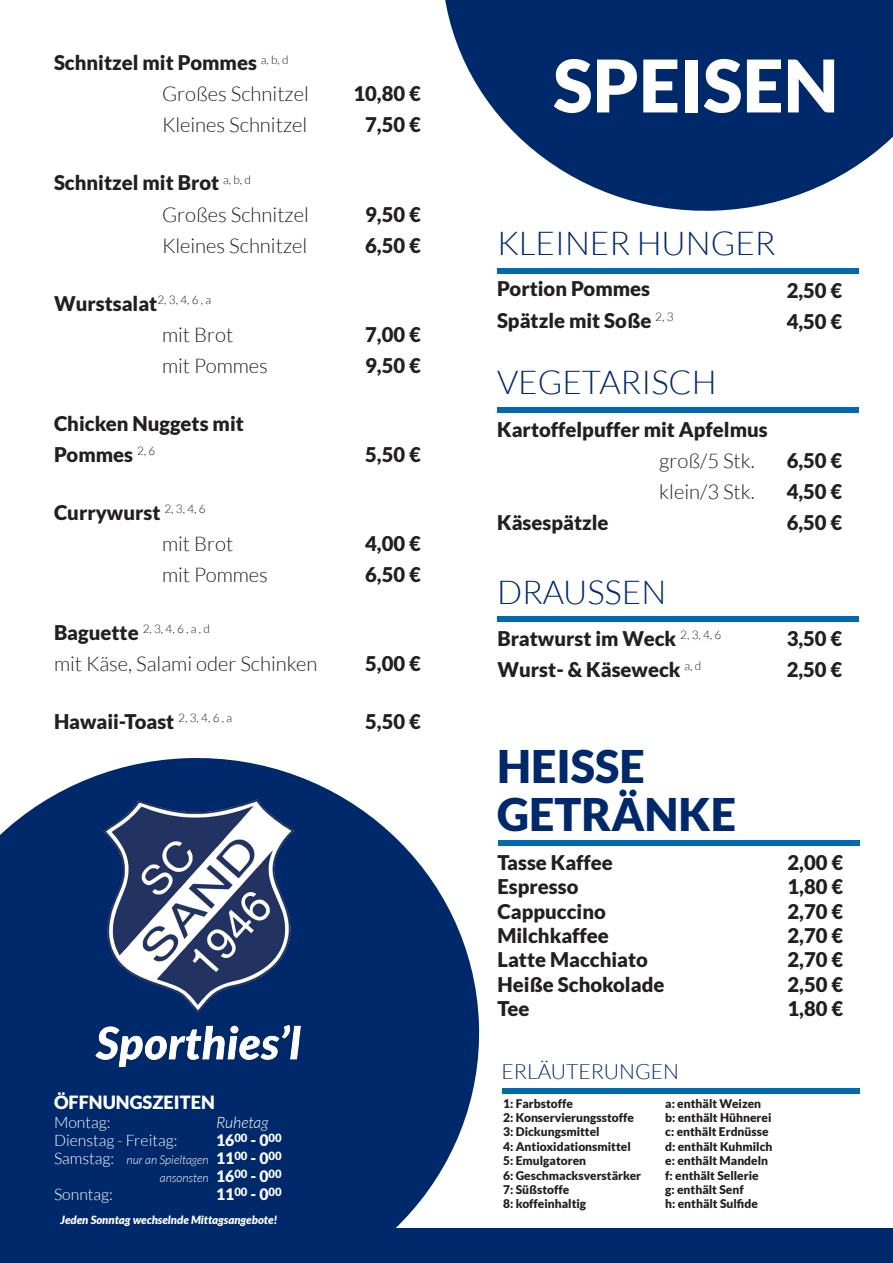
<style>
.page{position:relative;width:893px;height:1263px;background:#fff}
.page>*{position:absolute;margin:0;border:0;box-sizing:border-box;transform-origin:0 0}
.Heading{font:900 72.6px "Lato";color:#fff}
.Heading-2{font:900 45px "Lato";color:#00296b}
.Heading-3{font:300 33px "Lato";color:#00296b}
.Heading-4{font:300 21px "Lato";color:#00296b}
.Subheading{font:900 20.25px/31px "Lato";color:#231f20}
.Subheading-2{font:300 20.25px "Lato";color:#231f20}
.Subheading-3{font:900 18.15px "Lato";color:#fff}
.Subheading-4{font:300 15.75px "Lato";color:#fff}
.Subheading-5{font:900 15.75px "Lato";color:#fff}
.Subheading-6{font:italic 300 15.75px "Lato";color:#fff}
.Subheading-7{font:900 12px "Lato";color:#231f20}
.Subheading-8{font:italic 300 12px "Lato";color:#fff}
.Subheading-9{font:300 11.85px "Lato";color:#231f20}
.Subheading-10{font:italic 900 11.4px "Lato";color:#fff}
.s1{font-weight:900;font-size:20.25px}
.s2{font-style:normal;font-size:15.75px}
.s3{font-weight:900;font-style:normal;font-size:15.75px}
</style>
<div class="page">
<svg style="left:445px;top:0;width:448px;height:211px;fill:#00296b"></svg>
<div style="left:497px;top:268px;width:362px;height:5px;background:#0069b0"></div>
<svg style="left:0;top:758px;width:484px;height:471px;fill:#00296b"></svg>
<img style="left:56px;top:787px;width:279px;height:284px">
<div style="left:497px;top:408px;width:361px;height:5px;background:#0069b0"></div>
<div style="left:497px;top:616px;width:362px;height:5px;background:#0069b0"></div>
<div style="left:502px;top:1088px;width:357px;height:5px;background:#0069b0"></div>
<div style="left:498px;top:841px;width:361px;height:5px;background:#0069b0"></div>
<div style="left:0;top:1229px;width:893px;height:34px;background:#00296b"></div>
<p class="Subheading" style="left:54px;top:47px;width:236px">Schnitzel mit Pommes <sup>a,</sup> <sup>b,</sup> <sup>d</sup></p>
<p class="Subheading-2" style="left:162px;top:83px;width:148px">Großes Schnitzel</p>
<p class="Subheading-2" style="left:162px;top:114px;width:147px">Kleines Schnitzel</p>
<p class="Subheading" style="left:54px;top:167px;width:198px">Schnitzel mit Brot <sup>a,</sup> <sup>b,</sup> <sup>d</sup></p>
<p class="Subheading-2" style="left:162px;top:203px;width:148px">Großes Schnitzel</p>
<p class="Subheading-2" style="left:162px;top:234px;width:147px">Kleines Schnitzel</p>
<p class="Subheading" style="left:54px;top:287px;width:159px">Wurstsalat<sup>2,</sup> <sup>3,</sup> <sup>4,</sup> <sup>6</sup> <sup>,</sup> <sup>a</sup></p>
<p class="Subheading-2" style="left:162px;top:324px;width:73px">mit Brot</p>
<p class="Subheading-2" style="left:162px;top:355px;width:107px">mit Pommes</p>
<p class="Subheading" style="left:54px;top:407px;width:191px">Chicken Nuggets mit</p>
<p class="Subheading" style="left:54px;top:438px;width:103px">Pommes <sup>2,</sup> <sup>6</sup></p>
<p class="Subheading" style="left:54px;top:496px;width:153px">Currywurst <sup>2,</sup> <sup>3,</sup> <sup>4,</sup> <sup>6</sup></p>
<p class="Subheading-2" style="left:162px;top:533px;width:73px">mit Brot</p>
<p class="Subheading-2" style="left:162px;top:564px;width:107px">mit Pommes</p>
<p class="Subheading-9" style="left:54px;top:623px;width:157px"><span class="s1">Baguette</span> 2, 3, 4, 6 , a , d</p>
<p class="Subheading-2" style="left:54px;top:653px;width:265px">mit Käse, Salami oder Schinken</p>
<p class="Subheading" style="left:54px;top:706px;width:180px">Hawaii-Toast <sup>2,</sup> <sup>3,</sup> <sup>4,</sup> <sup>6</sup> <sup>,</sup> <sup>a</sup></p>
<p class="Subheading" style="left:353px;top:78px;width:69px">10,80 €</p>
<p class="Subheading" style="left:365px;top:109px;width:57px">7,50 €</p>
<p class="Subheading" style="left:365px;top:198px;width:57px">9,50 €</p>
<p class="Subheading" style="left:365px;top:229px;width:57px">6,50 €</p>
<p class="Subheading" style="left:365px;top:318px;width:57px">7,00 €<br>9,50 €</p>
<p class="Subheading" style="left:365px;top:438px;width:57px">5,50 €</p>
<p class="Subheading" style="left:365px;top:528px;width:57px">4,00 €</p>
<p class="Subheading" style="left:365px;top:559px;width:57px">6,50 €</p>
<p class="Subheading" style="left:365px;top:648px;width:57px">5,00 €</p>
<p class="Subheading" style="left:365px;top:706px;width:57px">5,50 €</p>
<p class="Subheading-3" style="left:54px;top:1092px;width:162px">ÖFFNUNGSZEITEN</p>
<p class="Subheading-4" style="left:54px;top:1113px;width:58px">Montag:</p>
<p class="Subheading-6" style="left:216px;top:1113px;width:54px">Ruhetag</p>
<p class="Subheading-4" style="left:54px;top:1132px;width:125px">Dienstag - Freitag:</p>
<p class="Subheading-5" style="left:216px;top:1131px;width:67px">16<sup>00</sup> - 0<sup>00</sup></p>
<p class="Subheading-8" style="left:54px;top:1153px;width:229px"><span class="s2">Samstag:</span> nur an Spieltagen <span class="s3">11</span><sup>00</sup> <span class="s3">- 0</span><sup>00</sup></p>
<p class="Subheading-8" style="left:160px;top:1171px;width:123px">ansonsten <span class="s3">16</span><sup>00</sup> <span class="s3">- 0</span><sup>00</sup></p>
<p class="Subheading-4" style="left:54px;top:1186px;width:60px">Sonntag:</p>
<p class="Subheading-5" style="left:216px;top:1185px;width:67px">11<sup>00</sup> - 0<sup>00</sup></p>
<p class="Subheading-10" style="left:61px;top:1213px;width:218px">Jeden Sonntag wechselnde Mittagsangebote!</p>
<p class="Heading" style="left:553px;top:43px;width:287px">SPEISEN</p>
<p class="Heading-3" style="left:497px;top:225px;width:280px">KLEINER HUNGER</p>
<p class="Subheading" style="left:497px;top:273px;width:155px">Portion Pommes</p>
<p class="Subheading" style="left:497px;top:304px;width:178px">Spätzle mit Soße <sup>2,</sup> <sup>3</sup></p>
<p class="Subheading" style="left:787px;top:274px;width:57px">2,50 €</p>
<p class="Subheading" style="left:787px;top:305px;width:57px">4,50 €</p>
<p class="Heading-3" style="left:497px;top:365px;width:221px">VEGETARISCH</p>
<p class="Subheading" style="left:497px;top:414px;width:272px">Kartoffelpuffer mit Apfelmus</p>
<p class="Subheading-2" style="left:659px;top:450px;width:97px">groß/5 Stk.</p>
<p class="Subheading-2" style="left:659px;top:481px;width:97px">klein/3 Stk.</p>
<p class="Subheading" style="left:497px;top:507px;width:113px">Käsespätzle</p>
<p class="Subheading" style="left:787px;top:445px;width:57px">6,50 €</p>
<p class="Subheading" style="left:787px;top:476px;width:57px">4,50 €</p>
<p class="Subheading" style="left:787px;top:507px;width:57px">6,50 €</p>
<p class="Heading-3" style="left:497px;top:574px;width:171px">DRAUSSEN</p>
<p class="Subheading" style="left:497px;top:622px;width:225px">Bratwurst im Weck <sup>2,</sup> <sup>3,</sup> <sup>4,</sup> <sup>6</sup></p>
<p class="Subheading" style="left:497px;top:653px;width:205px">Wurst- &amp; Käseweck <sup>a,</sup> <sup>d</sup></p>
<p class="Subheading" style="left:787px;top:622px;width:57px">3,50 €</p>
<p class="Subheading" style="left:787px;top:653px;width:57px">2,50 €</p>
<p class="Heading-2" style="left:497px;top:740px;width:150px">HEISSE</p>
<p class="Heading-2" style="left:497px;top:788px;width:241px">GETRÄNKE</p>
<p class="Subheading" style="left:497px;top:847px;width:117px">Tasse Kaffee</p>
<p class="Subheading" style="left:497px;top:871px;width:82px">Espresso</p>
<p class="Subheading" style="left:497px;top:895px;width:110px">Cappuccino</p>
<p class="Subheading" style="left:497px;top:919px;width:113px">Milchkaffee</p>
<p class="Subheading" style="left:497px;top:944px;width:152px">Latte Macchiato</p>
<p class="Subheading" style="left:497px;top:968px;width:168px">Heiße Schokolade</p>
<p class="Subheading" style="left:497px;top:992px;width:34px">Tee</p>
<p class="Subheading" style="left:787px;top:847px;width:57px">2,00 €</p>
<p class="Subheading" style="left:787px;top:871px;width:57px">1,80 €</p>
<p class="Subheading" style="left:787px;top:895px;width:57px">2,70 €</p>
<p class="Subheading" style="left:787px;top:919px;width:57px">2,70 €</p>
<p class="Subheading" style="left:787px;top:944px;width:57px">2,70 €</p>
<p class="Subheading" style="left:787px;top:968px;width:57px">2,50 €</p>
<p class="Subheading" style="left:787px;top:992px;width:57px">1,80 €</p>
<p class="Heading-4" style="left:501px;top:1060px;width:179px">ERLÄUTERUNGEN</p>
<p class="Subheading-7" style="left:503px;top:1096px;width:71px">1: Farbstoffe</p>
<p class="Subheading-7" style="left:665px;top:1096px;width:98px">a: enthält Weizen</p>
<p class="Subheading-7" style="left:503px;top:1110px;width:132px">2: Konservierungsstoffe</p>
<p class="Subheading-7" style="left:665px;top:1110px;width:108px">b: enthält Hühnerei</p>
<p class="Subheading-7" style="left:503px;top:1125px;width:98px">3: Dickungsmittel</p>
<p class="Subheading-7" style="left:665px;top:1125px;width:105px">c: enthält Erdnüsse</p>
<p class="Subheading-7" style="left:503px;top:1139px;width:129px">4: Antioxidationsmittel</p>
<p class="Subheading-7" style="left:665px;top:1139px;width:109px">d: enthält Kuhmilch</p>
<p class="Subheading-7" style="left:503px;top:1154px;width:85px">5: Emulgatoren</p>
<p class="Subheading-7" style="left:665px;top:1154px;width:104px">e: enthält Mandeln</p>
<p class="Subheading-7" style="left:503px;top:1168px;width:139px">6: Geschmacksverstärker</p>
<p class="Subheading-7" style="left:665px;top:1168px;width:95px">f: enthält Sellerie</p>
<p class="Subheading-7" style="left:503px;top:1182px;width:68px">7: Süßstoffe</p>
<p class="Subheading-7" style="left:665px;top:1182px;width:80px">g: enthält Senf</p>
<p class="Subheading-7" style="left:503px;top:1197px;width:85px">8: koffeinhaltig</p>
<p class="Subheading-7" style="left:665px;top:1197px;width:94px">h: enthält Sulfide</p>
</div>
